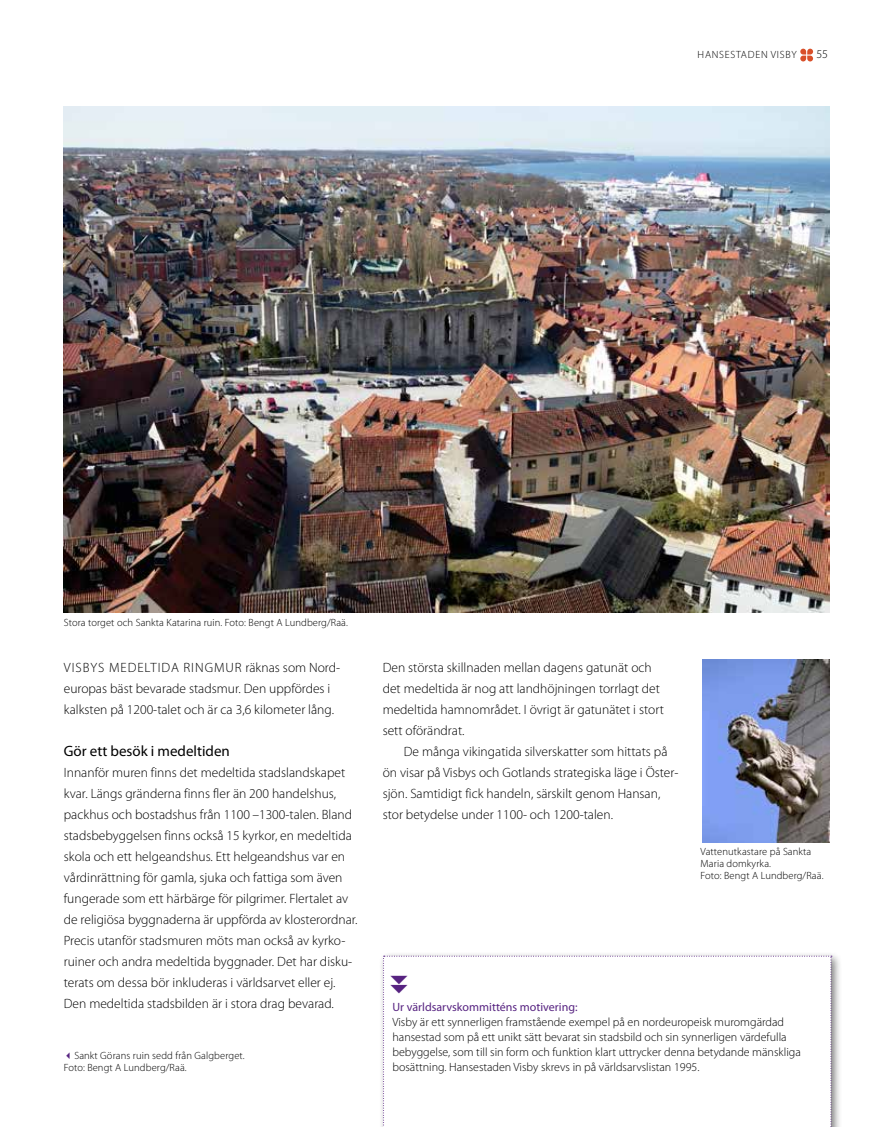
<style>
.page{position:relative;width:893px;height:1127px;background:#fff}
.page>*{position:absolute;margin:0;border:0;box-sizing:border-box;transform-origin:0 0}
.t1{font:15px "Myriad Pro";color:#000}
.t2{font:300 13.5px/21px "Myriad Pro";color:#000}
.t3{font:300 12px/15px "Myriad Pro";color:#000}
.t4{font:12px "Myriad Pro";color:#572381}
.t5{font:300 10.5px/12px "Myriad Pro";letter-spacing:.01em;color:#000}
.t6{font:300 10.5px "Myriad Pro";letter-spacing:.07em;color:#000}
.s1{color:#572381}
</style>
<div class="page">
<svg style="left:800px;top:49px;width:13px;height:12px"></svg>
<img style="left:703px;top:659px;width:126px;height:183px">
<div style="left:378px;top:951px;width:464px;height:176px;background:#000;opacity:.5"></div>
<img style="left:64px;top:106px;width:765px;height:507px">
<svg style="left:383px;top:956px;width:449px;height:171px"></svg>
<p class="t6" style="left:698px;top:49px;width:101px">HANSESTADEN VISBY</p>
<p class="t3" style="left:816px;top:47px;width:13px">55</p>
<p class="t5" style="left:64px;top:616px;width:286px">Stora torget och Sankta Katarina ruin. Foto: Bengt A Lundberg/Raä.</p>
<p class="t2" style="left:64px;top:657px;width:277px">VISBYS MEDELTIDA RINGMUR räknas som Nord&shy;europas bäst bevarade stadsmur. Den uppfördes i kalksten på 1200-talet och är ca 3,6 kilometer lång.</p>
<p class="t1" style="left:64px;top:742px;width:168px">Gör ett besök i medeltiden</p>
<p class="t2" style="left:64px;top:762px;width:295px">Innanför muren finns det medeltida stadslandskapet kvar. Längs gränderna finns fler än 200 handelshus, packhus och bostadshus från 1100 –1300-talen. Bland stadsbebyggelsen finns också 15 kyrkor, en medeltida skola och ett helgeandshus. Ett helgeandshus var en vårdinrättning för gamla, sjuka och fattiga som även fungerade som ett härbärge för pilgrimer. Flertalet av de religiösa byggnaderna är uppförda av klosterordnar.<br>Precis utanför stadsmuren möts man också av kyrko&shy;ruiner och andra medeltida byggnader. Det har disku&shy;terats om dessa bör inkluderas i världsarvet eller ej.<br>Den medeltida stadsbilden är i stora drag bevarad.</p>
<p class="t5" style="left:64px;top:1049px;width:182px"><span class="s1">✓</span>Sankt Görans ruin sedd från Galgberget.<br>Foto: Bengt A Lundberg/Raä.</p>
<p class="t2" style="left:383px;top:657px;width:283px">Den största skillnaden mellan dagens gatunät och det medeltida är nog att landhöjningen torrlagt det medeltida hamnområdet. I övrigt är gatunätet i stort sett oförändrat.</p>
<p class="t2" style="left:383px;top:741px;width:296px;text-indent:21px">De många vikingatida silverskatter som hittats på ön visar på Visbys och Gotlands strategiska läge i Öster&shy;sjön. Samtidigt fick handeln, särskilt genom Hansan, stor betydelse under 1100- och 1200-talen.</p>
<p class="t5" style="left:701px;top:846px;width:124px">Vattenutkastare på Sankta<br>Maria domkyrka.<br>Foto: Bengt A Lundberg/Raä.</p>
<p class="t4" style="left:392px;top:999px;width:187px">Ur världsarvskommitténs motivering:</p>
<p class="t3" style="left:392px;top:1014px;width:410px">Visby är ett synnerligen framstående exempel på en nordeuropeisk muromgärdad hansestad som på ett unikt sätt bevarat sin stadsbild och sin synnerligen värdefulla bebyggelse, som till sin form och funktion klart uttrycker denna betydande mänskliga bosättning. Hansestaden Visby skrevs in på världsarvslistan 1995.</p>
</div>
